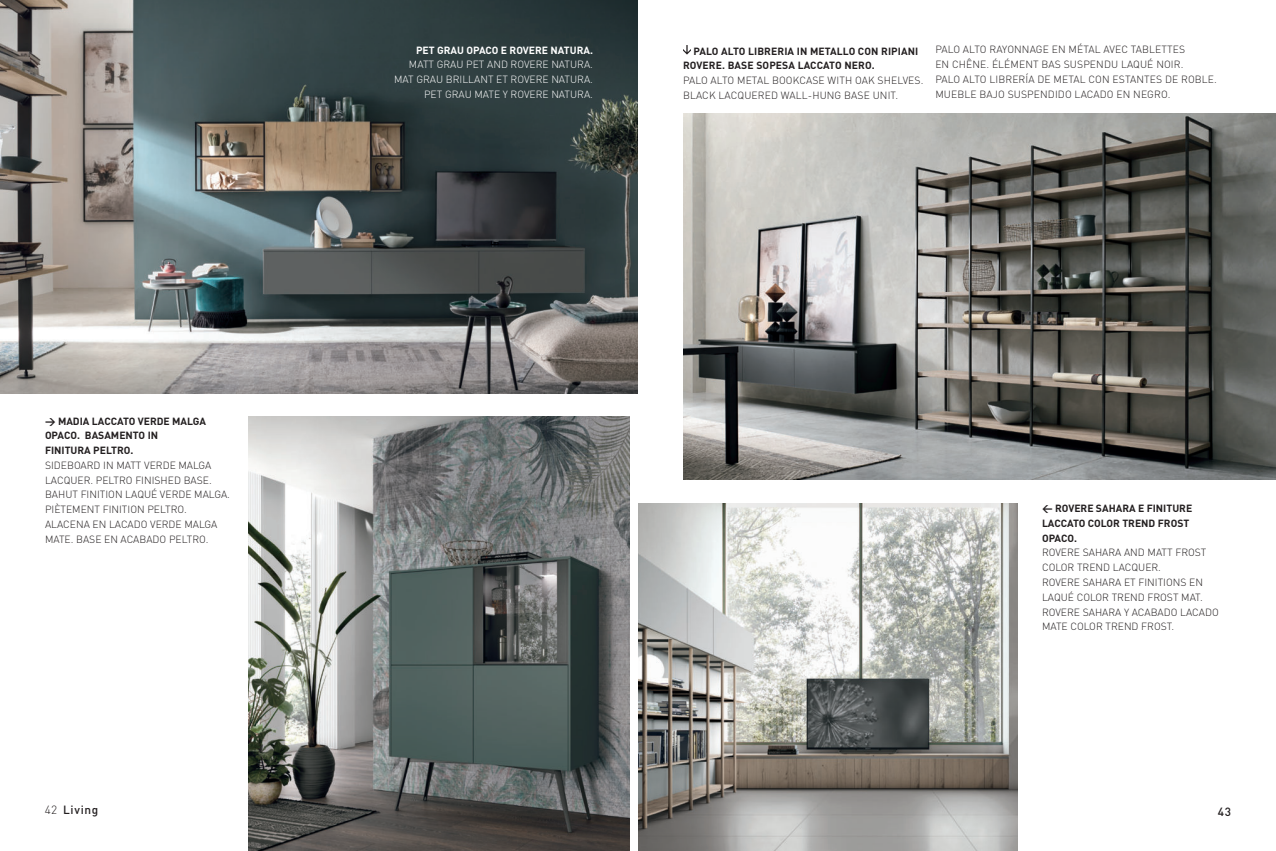
<style>
.page{position:relative;width:1276px;height:851px;background:#fff}
.page>*{position:absolute;margin:0;border:0;box-sizing:border-box;transform-origin:0 0}
.t1{font:500 11.75px "DIN";letter-spacing:.06em;color:#231f20}
.t2{font:300 10.38px/14.8px "DIN";color:#231f20}
.t3{font:700 10.38px/14.8px "DIN";color:#231f20}
.t4{font:300 10.38px/14.8px "DIN";letter-spacing:-.02em;color:#231f20}
.t5{font:300 10.38px/14.8px "DIN";color:#fff;text-align:right}
.t6{font:700 10.38px "DIN";color:#fff}
.s1{font-weight:300}
</style>
<div class="page">
<img style="left:248px;top:416px;width:381px;height:434px">
<img style="left:0;top:0;width:638px;height:393px">
<img style="left:683px;top:113px;width:593px;height:367px">
<img style="left:638px;top:503px;width:379px;height:347px">
<svg style="left:683px;top:45px;width:8px;height:10px"></svg>
<p class="t3" style="left:45px;top:414px;width:162px">&gt; MADIA LACCATO VERDE MALGA<br>OPACO. BASAMENTO IN<br>FINITURA PELTRO.</p>
<p class="t2" style="left:45px;top:458px;width:186px">SIDEBOARD IN MATT VERDE MALGA<br>LACQUER. PELTRO FINISHED BASE.<br>BAHUT FINITION LAQUÉ VERDE MALGA.<br>PIÈTEMENT FINITION PELTRO.<br>ALACENA EN LACADO VERDE MALGA<br>MATE. BASE EN ACABADO PELTRO.</p>
<p class="t6" style="left:416px;top:45px;width:178px">PET GRAU OPACO E ROVERE NATURA.</p>
<p class="t5" style="left:394px;top:58px;width:200px">MATT GRAU PET AND ROVERE NATURA.<br>MAT GRAU BRILLANT ET ROVERE NATURA.<br>PET GRAU MATE Y ROVERE NATURA.</p>
<p class="t3" style="left:683px;top:44px;width:237px;text-indent:10px">PALO ALTO LIBRERIA IN METALLO CON RIPIANI<br>ROVERE. BASE SOPESA LACCATO NERO.</p>
<p class="t2" style="left:683px;top:74px;width:242px">PALO ALTO METAL BOOKCASE WITH OAK SHELVES.<br>BLACK LACQUERED WALL-HUNG BASE UNIT.</p>
<p class="t2" style="left:935px;top:43px;width:283px">PALO ALTO RAYONNAGE EN MÉTAL AVEC TABLETTES<br>EN CHÊNE. ÉLÉMENT BAS SUSPENDU LAQUÉ NOIR.<br>PALO ALTO LIBRERÍA DE METAL CON ESTANTES DE ROBLE.<br>MUEBLE BAJO SUSPENDIDO LACADO EN NEGRO.</p>
<p class="t3" style="left:1042px;top:501px;width:152px">&lt; ROVERE SAHARA E FINITURE<br>LACCATO COLOR TREND FROST<br>OPACO.</p>
<p class="t4" style="left:1042px;top:546px;width:178px">ROVERE SAHARA AND MATT FROST<br>COLOR TREND LACQUER.<br>ROVERE SAHARA ET FINITIONS EN<br>LAQUÉ COLOR TREND FROST MAT.<br>ROVERE SAHARA Y ACABADO LACADO<br>MATE COLOR TREND FROST.</p>
<p class="t1" style="left:45px;top:804px;width:55px"><span class="s1">42</span> Living</p>
<p class="t1" style="left:1217px;top:806px;width:15px">43</p>
</div>
